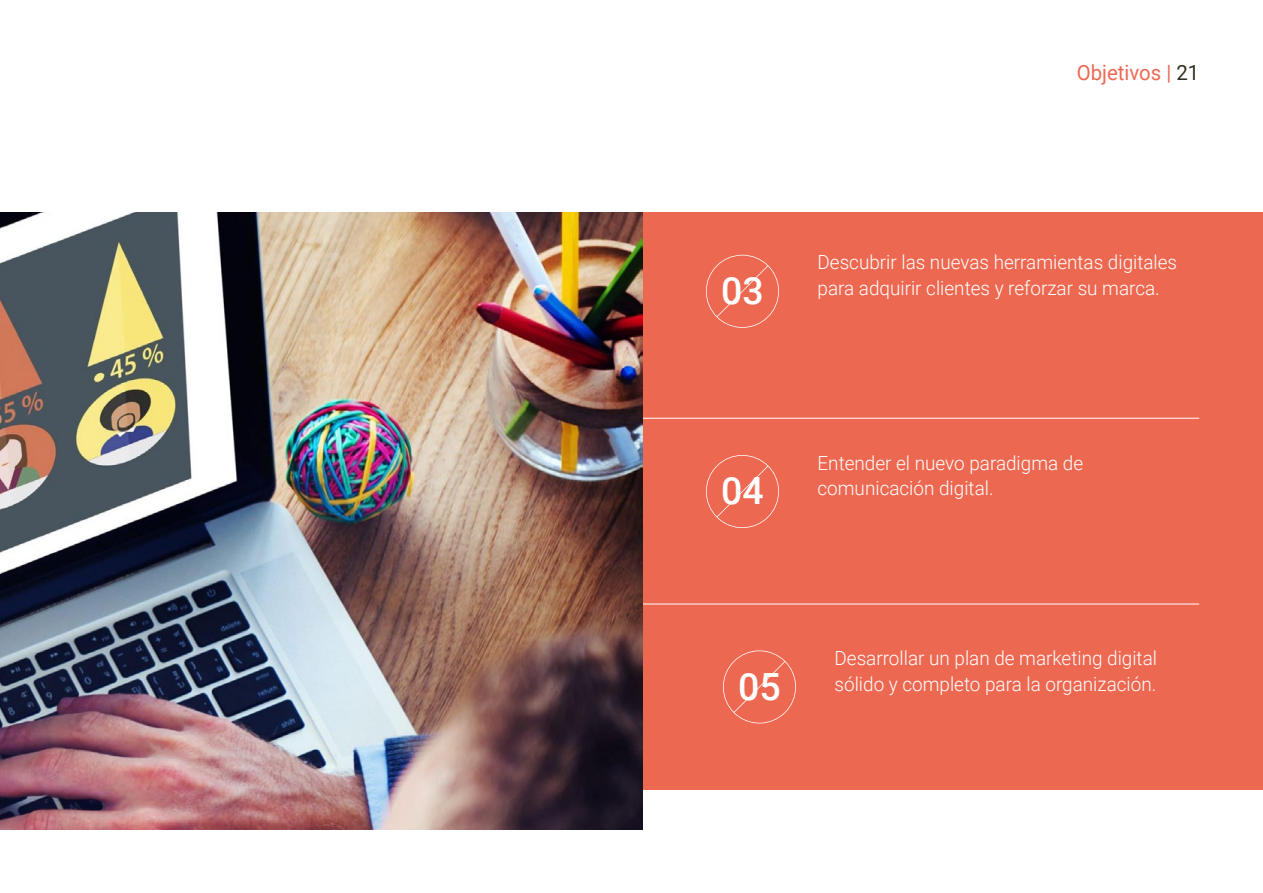
<style>
.page{position:relative;width:1263px;height:893px;background:#fff}
.page>*{position:absolute;margin:0;border:0;box-sizing:border-box;transform-origin:0 0}
.t1{font:500 37.5px "Roboto";color:#fff}
.t2{font:21px "Roboto";color:#ed6851}
.t3{font:300 19.5px "Roboto";color:#fff}
.s1{color:#312e20}
</style>
<div class="page">
<div style="left:621px;top:213px;width:642px;height:577px;background:#ed6851"></div>
<svg style="left:706px;top:255px;width:73px;height:73px"></svg>
<svg style="left:706px;top:455px;width:73px;height:73px"></svg>
<hr style="left:0;top:418px;width:1199px;height:1px;background:#fff">
<hr style="left:0;top:604px;width:1199px;height:1px;background:#fff">
<img style="left:0;top:213px;width:642px;height:616px">
<svg style="left:723px;top:650px;width:73px;height:73px"></svg>
<p class="t2" style="left:1077px;top:57px;width:124px">Objetivos | <span class="s1">21</span></p>
<p class="t3" style="left:817px;top:249px;width:361px">Descubrir las nuevas herramientas digitales</p>
<h1 class="t1" style="left:721px;top:264px;width:44px">03</h1>
<p class="t3" style="left:817px;top:274px;width:344px">para adquirir clientes y reforzar su marca.</p>
<p class="t3" style="left:817px;top:449px;width:267px">Entender el nuevo paradigma de</p>
<h1 class="t1" style="left:721px;top:465px;width:44px">04</h1>
<p class="t3" style="left:817px;top:475px;width:178px">comunicación digital.</p>
<p class="t3" style="left:834px;top:644px;width:324px">Desarrollar un plan de marketing digital</p>
<h1 class="t1" style="left:738px;top:660px;width:44px">05</h1>
<p class="t3" style="left:834px;top:670px;width:323px">sólido y completo para la organización.</p>
</div>
